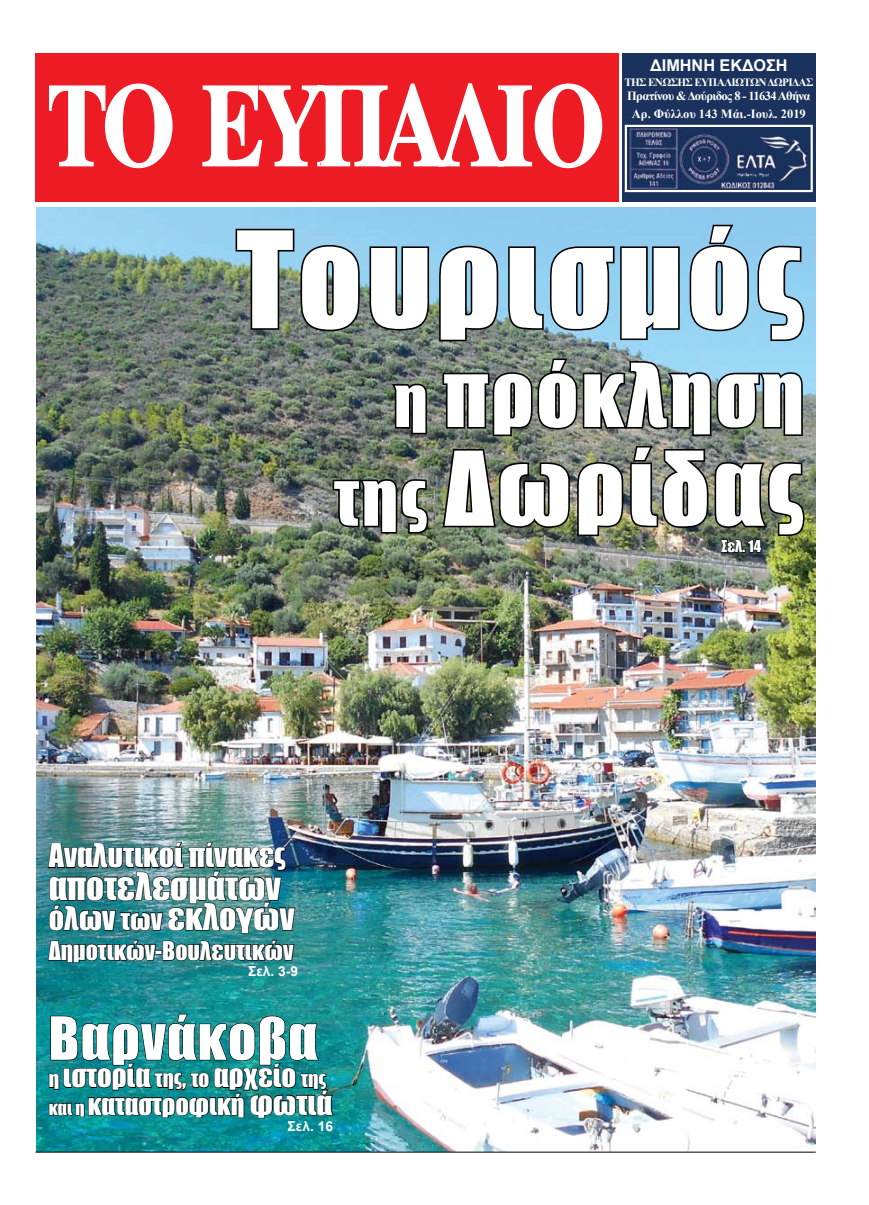
<style>
.page{position:relative;width:869px;height:1205px;background:#fff}
.page>*{position:absolute;margin:0;border:0;box-sizing:border-box;transform-origin:0 0}
.t1{font:123.75px "Impact";letter-spacing:.04em;color:#fff}
.t2{font:95px "Impact";letter-spacing:.04em;color:#fff}
.t3{font:81.25px "Impact";letter-spacing:.04em;color:#fff}
.t4{font:55px "Impact";letter-spacing:.03em;color:#fff}
.t5{font:35px "Impact";color:#fff}
.t6{font:33.75px "Impact";color:#fff}
.t7{font:30px "Impact";color:#fff}
.t8{font:28.75px "Impact";color:#fff}
.t9{font:26.25px "Impact";color:#fff}
.t10{font:23.75px "Impact";color:#fff}
.t11{font:700 16.25px "Arial";color:#fff}
.t12{font:15px "Impact";color:#fff}
.t13{font:700 13.75px "Arial";color:#fff}
.t14{font:700 12.5px/18px "Times New Roman";letter-spacing:-.05em;color:#fff;text-align:center}
.t15{font:700 11.25px "Times New Roman";letter-spacing:-.06em;color:#fff}
.s1{font-size:63.75px}
.s2{font-size:68.75px}
.s3{font-size:30px}
.s4{font-size:26.25px}
.s5{font-size:20px}
.s6{font-size:21.25px}
.s7{font-size:25px}
.s8{font-size:17.5px}
</style>
<div class="page">
<img style="left:36px;top:207px;width:779px;height:945px">
<div style="left:35px;top:53px;width:583px;height:148px;background:#ed1c24"></div>
<svg style="left:50px;top:83px;width:552px;height:86px"></svg>
<svg style="left:497px;top:162px;width:6px;height:4px"></svg>
<svg style="left:438px;top:162px;width:6px;height:3px"></svg>
<svg style="left:381px;top:162px;width:6px;height:4px"></svg>
<svg style="left:317px;top:86px;width:6px;height:3px"></svg>
<div style="left:621px;top:53px;width:194px;height:148px;background:#1a325d"></div>
<img style="left:627px;top:128px;width:181px;height:61px">
<div style="left:624px;top:125px;width:188px;height:67px;border:2px solid #fff"></div>
<hr style="left:35px;top:1152px;width:780px;height:1px;background:#000">
<img style="left:47px;top:838px;width:249px;height:127px">
<img style="left:234px;top:227px;width:127px;height:106px">
<img style="left:368px;top:245px;width:62px;height:87px">
<img style="left:437px;top:244px;width:62px;height:99px">
<svg style="left:506px;top:245px;width:175px;height:97px"></svg>
<svg style="left:687px;top:223px;width:118px;height:120px"></svg>
<svg style="left:390px;top:381px;width:38px;height:55px"></svg>
<img style="left:441px;top:356px;width:363px;height:82px">
<img style="left:331px;top:477px;width:99px;height:58px">
<img style="left:440px;top:444px;width:366px;height:109px">
<svg style="left:47px;top:1013px;width:288px;height:106px"></svg>
<h3 class="t11" style="left:649px;top:54px;width:139px">ΔΙΜΗΝΗ ΕΚΔΟΣΗ</h3>
<p class="t15" style="left:624px;top:74px;width:190px">ΤΗΣ ΕΝΩΣΗΣ ΕΥΠΑΛΙΩΤΩΝ ΔΩΡΙΔΑΣ</p>
<p class="t14" style="left:627px;top:87px;width:185px">Πρατίνου &amp; Δούριδος 8 - 11634 Αθήνα<br>Αρ. Φύλλου 143 Μάι.-Ιουλ. 2019</p>
<h1 class="t1" style="left:236px;top:184px;width:568px">Τουρισμός</h1>
<h3 class="t3" style="left:394px;top:332px;width:411px"><span class="s1">η</span> πρόκληση</h3>
<h2 class="t2" style="left:334px;top:415px;width:471px"><span class="s2">της</span> Δωρίδας</h2>
<p class="t12" style="left:721px;top:534px;width:41px">Σελ. 14</p>
<h3 class="t7" style="left:49px;top:832px;width:238px">Αναλυτικοί πίνακες</h3>
<h3 class="t5" style="left:49px;top:859px;width:233px">αποτελεσμάτων</h3>
<h3 class="t6" style="left:49px;top:890px;width:247px"><span class="s3">όλων</span> <span class="s4">των</span> εκλογών</h3>
<h3 class="t10" style="left:49px;top:932px;width:246px">Δημοτικών-Βουλευτικών</h3>
<p class="t13" style="left:248px;top:962px;width:51px">Σελ. 3-9</p>
<h3 class="t4" style="left:49px;top:995px;width:270px">Βαρνάκοβα</h3>
<h3 class="t8" style="left:49px;top:1053px;width:279px"><span class="s5">η</span> ιστορία <span class="s6">της</span><span class="s7">,</span> <span class="s6">το</span> αρχείο <span class="s5">της</span></h3>
<h3 class="t9" style="left:49px;top:1084px;width:285px"><span class="s8">και η</span> καταστροφική <span class="s3">φωτιά</span></h3>
<p class="t13" style="left:287px;top:1116px;width:47px">Σελ. 16</p>
</div>
